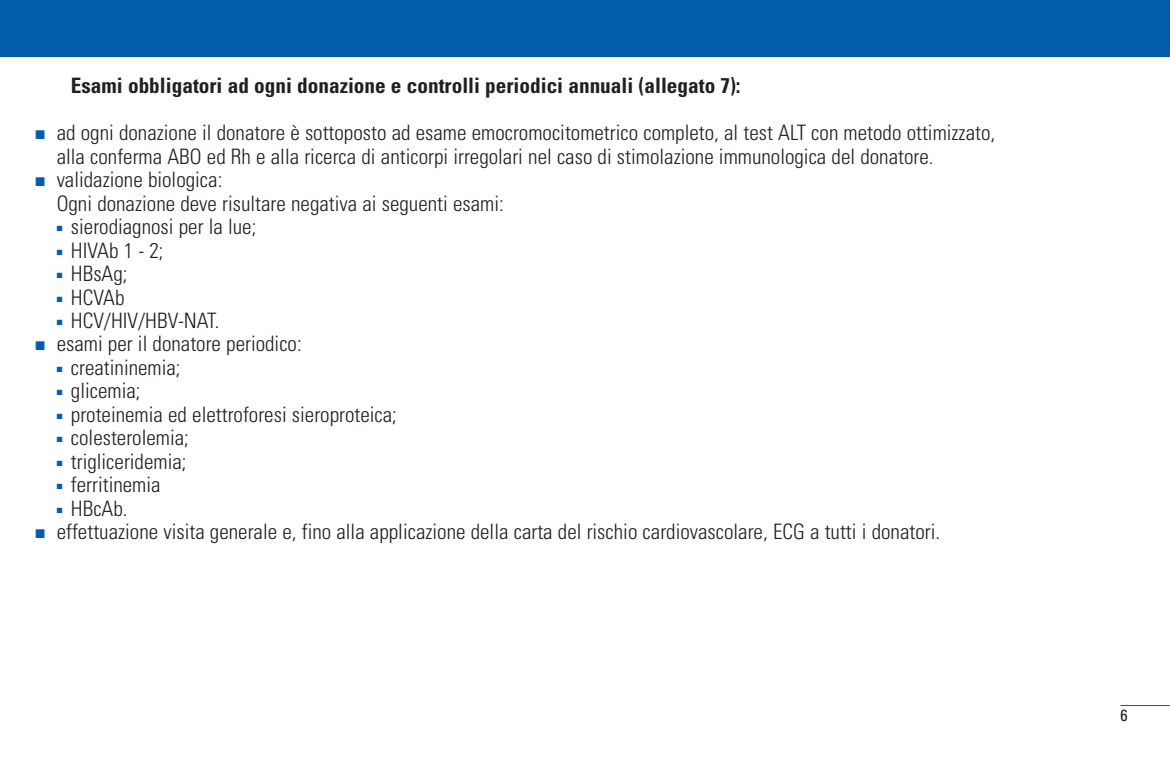
<style>
.page{position:relative;width:1170px;height:780px;background:#fff}
.page>*{position:absolute;margin:0;border:0;box-sizing:border-box;transform-origin:0 0}
.t1{font:300 condensed 21.25px/23.5px "Univers";color:#231f20}
.t2{font:700 condensed 21.25px "Univers";color:#231f20}
.t3{font:condensed 16.25px "Univers";color:#231f20}
.s1{color:#015dab}
</style>
<div class="page">
<div style="left:0;top:0;width:1169px;height:57px;background:#015dab"></div>
<hr style="left:1120px;top:705px;width:49px;height:1px;background:#015dab">
<p class="t2" style="left:71px;top:78px;width:671px">Esami obbligatori ad ogni donazione e controlli periodici annuali (allegato 7):</p>
<p class="t1" style="left:57px;top:123px;width:939px;text-indent:-21px"><span class="s1">■</span> ad ogni donazione il donatore è sottoposto ad esame emocromocitometrico completo, al test ALT con metodo ottimizzato, alla conferma ABO ed Rh e alla ricerca di anticorpi irregolari nel caso di stimolazione immunologica del donatore.</p>
<p class="t1" style="left:57px;top:170px;width:448px;text-indent:-21px"><span class="s1">■</span> validazione biologica:<br>Ogni donazione deve risultare negativa ai seguenti esami:</p>
<p class="t1" style="left:57px;top:217px;width:201px"><span class="s1">■</span> sierodiagnosi per la lue;</p>
<p class="t1" style="left:57px;top:240px;width:108px"><span class="s1">■</span> HIVAb 1 - 2;</p>
<p class="t1" style="left:57px;top:264px;width:72px"><span class="s1">■</span> HBsAg;</p>
<p class="t1" style="left:57px;top:287px;width:69px"><span class="s1">■</span> HCVAb</p>
<p class="t1" style="left:57px;top:310px;width:164px"><span class="s1">■</span> HCV/HIV/HBV-NAT.</p>
<p class="t1" style="left:35px;top:334px;width:268px"><span class="s1">■</span> esami per il donatore periodico:</p>
<p class="t1" style="left:57px;top:357px;width:125px"><span class="s1">■</span> creatininemia;</p>
<p class="t1" style="left:57px;top:381px;width:85px"><span class="s1">■</span> glicemia;</p>
<p class="t1" style="left:57px;top:404px;width:342px"><span class="s1">■</span> proteinemia ed elettroforesi sieroproteica;</p>
<p class="t1" style="left:57px;top:428px;width:134px"><span class="s1">■</span> colesterolemia;</p>
<p class="t1" style="left:57px;top:451px;width:131px"><span class="s1">■</span> trigliceridemia;</p>
<p class="t1" style="left:57px;top:475px;width:105px"><span class="s1">■</span> ferritinemia</p>
<p class="t1" style="left:57px;top:498px;width:72px"><span class="s1">■</span> HBcAb.</p>
<p class="t1" style="left:35px;top:521px;width:906px"><span class="s1">■</span> effettuazione visita generale e, fino alla applicazione della carta del rischio cardiovascolare, ECG a tutti i donatori.</p>
<p class="t3" style="left:1120px;top:709px;width:9px">6</p>
</div>
